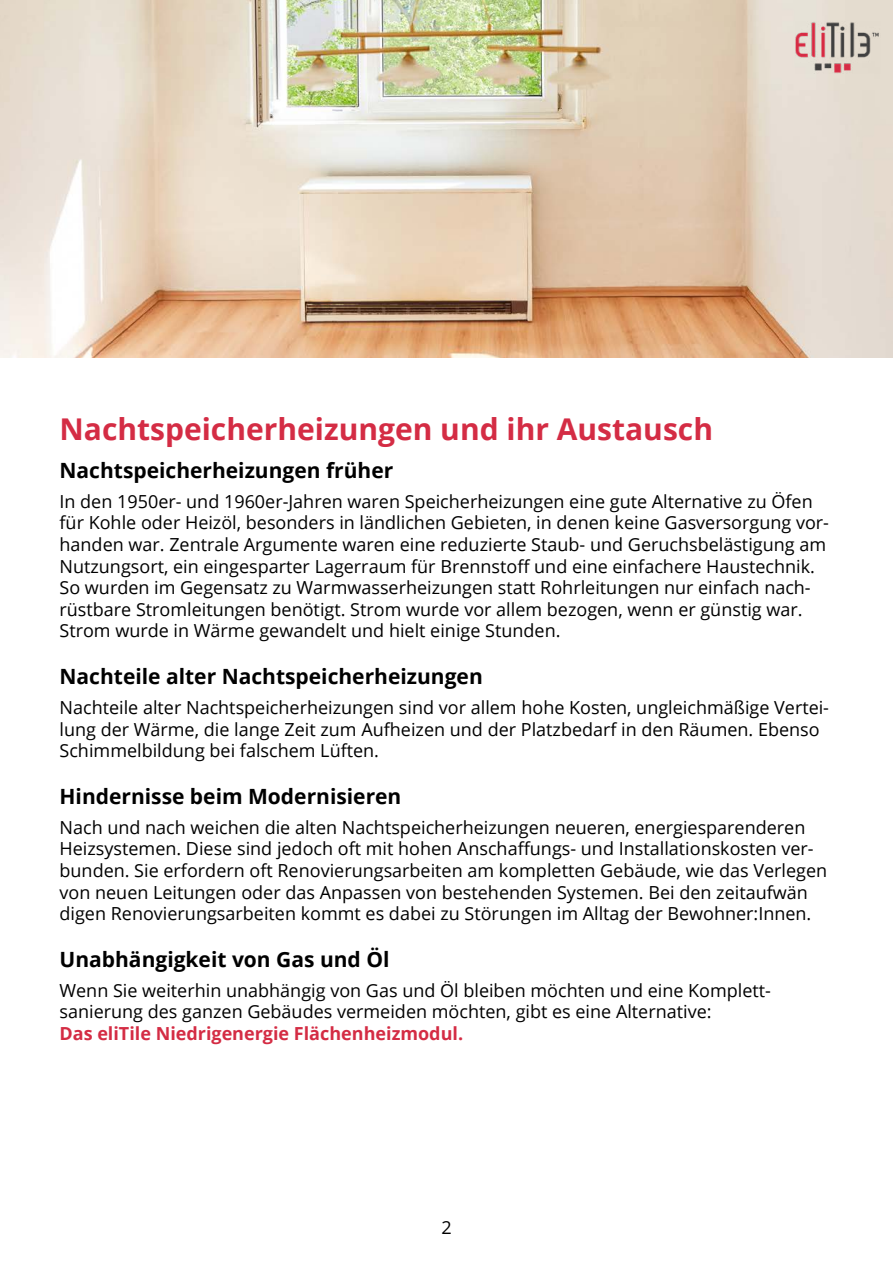
<style>
.page{position:relative;width:893px;height:1263px;background:#fff}
.page>*{position:absolute;margin:0;border:0;box-sizing:border-box;transform-origin:0 0}
.t1{font:700 30px "Open Sans";color:#d42c44}
.t2{font:700 21px "Open Sans";color:#000}
.t3{font:18px/21.6px "Open Sans";color:#000}
.t4{font:700 18px "Open Sans";color:#d42c44}
</style>
<div class="page">
<img style="left:0;top:0;width:893px;height:357px">
<img style="left:795px;top:22px;width:85px;height:51px">
<h1 class="t1" style="left:60px;top:408px;width:655px">Nachtspeicherheizungen und ihr Austausch</h1>
<p class="t2" style="left:60px;top:455px;width:335px">Nachtspeicherheizungen früher</p>
<p class="t3" style="left:60px;top:490px;width:771px">In den 1950er- und 1960er-Jahren waren Speicherheizungen eine gute Alternative zu Öfen für Kohle oder Heizöl, besonders in ländlichen Gebieten, in denen keine Gasversorgung vor&shy;handen war. Zentrale Argumente waren eine reduzierte Staub- und Geruchsbelästigung am Nutzungsort, ein eingesparter Lagerraum für Brennstoff und eine einfachere Haustechnik.<br>So wurden im Gegensatz zu Warmwasserheizungen statt Rohrleitungen nur einfach nach&shy;rüstbare Stromleitungen benötigt. Strom wurde vor allem bezogen, wenn er günstig war.<br>Strom wurde in Wärme gewandelt und hielt einige Stunden.</p>
<p class="t2" style="left:60px;top:661px;width:425px">Nachteile alter Nachtspeicherheizungen</p>
<p class="t3" style="left:60px;top:696px;width:771px">Nachteile alter Nachtspeicherheizungen sind vor allem hohe Kosten, ungleichmäßige Vertei&shy;lung der Wärme, die lange Zeit zum Aufheizen und der Platzbedarf in den Räumen. Ebenso<br>Schimmelbildung bei falschem Lüften.</p>
<p class="t2" style="left:60px;top:781px;width:343px">Hindernisse beim Modernisieren</p>
<p class="t3" style="left:60px;top:816px;width:769px">Nach und nach weichen die alten Nachtspeicherheizungen neueren, energiesparenderen Heizsystemen. Diese sind jedoch oft mit hohen Anschaffungs- und Installationskosten ver&shy;bunden. Sie erfordern oft Renovierungsarbeiten am kompletten Gebäude, wie das Verlegen von neuen Leitungen oder das Anpassen von bestehenden Systemen. Bei den zeitaufwän digen Renovierungsarbeiten kommt es dabei zu Störungen im Alltag der Bewohner:Innen.</p>
<p class="t2" style="left:60px;top:944px;width:331px">Unabhängigkeit von Gas und Öl</p>
<p class="t3" style="left:60px;top:979px;width:712px">Wenn Sie weiterhin unabhängig von Gas und Öl bleiben möchten und eine Komplett&shy;sanierung des ganzen Gebäudes vermeiden möchten, gibt es eine Alternative:</p>
<p class="t4" style="left:60px;top:1021px;width:405px">Das eliTile Niedrigenergie Flächenheizmodul.</p>
<p class="t3" style="left:441px;top:1216px;width:12px">2</p>
</div>
